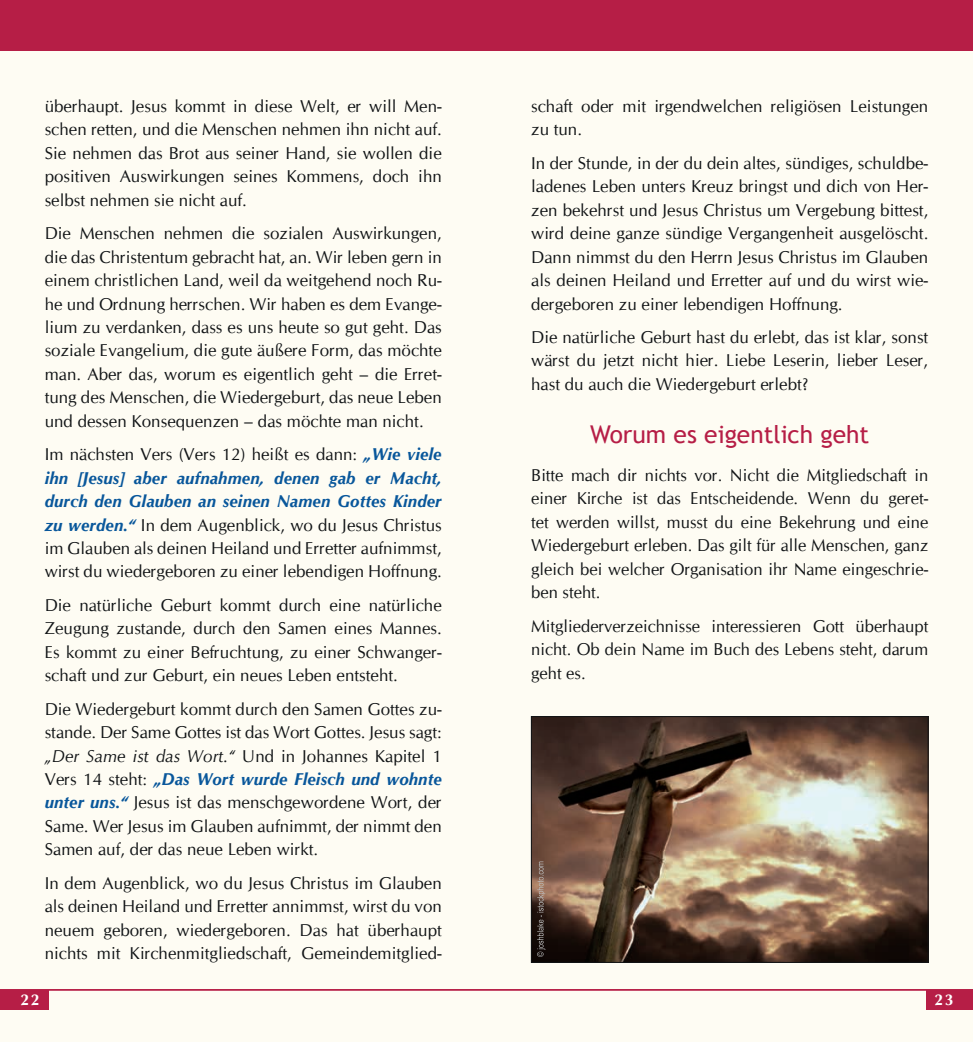
<style>
.page{position:relative;width:973px;height:1042px;background:#fff}
.page>*{position:absolute;margin:0;border:0;box-sizing:border-box;transform-origin:0 0}
.Überschrift_1{font:24.5px "Trebuchet MS";color:#b61e46}
.t1{font:17.15px/23.4px "Cg Omega";color:#111416;text-align:justify}
.t2{font:700 15.75px "Cg Omega";color:#fff}
.s1{font-weight:700;font-style:italic;color:#09579b}
.s2{font-style:italic}
</style>
<div class="page">
<div style="left:0;top:7px;width:972px;height:1035px;background:#fefcf3"></div>
<div style="left:0;top:0;width:972px;height:51px;background:#b61e46"></div>
<hr style="left:0;top:989px;width:972px;height:2px;background:#b61e46">
<div style="left:0;top:990px;width:49px;height:20px;background:#b61e46"></div>
<div style="left:926px;top:990px;width:46px;height:19px;background:#b61e46"></div>
<img style="left:533px;top:718px;width:393px;height:242px">
<div style="left:531px;top:716px;width:397px;height:246px;border:1px solid #111416"></div>
<svg style="left:537px;top:861px;width:8px;height:96px"></svg>
<p class="t1" style="left:45px;top:95px;width:398px">überhaupt. Jesus kommt in diese Welt, er will Men&shy;schen retten, und die Menschen nehmen ihn nicht auf.<br>Sie nehmen das Brot aus seiner Hand, sie wollen die positiven Auswirkungen seines Kommens, doch ihn selbst nehmen sie nicht auf.</p>
<p class="t1" style="left:45px;top:222px;width:398px">Die Menschen nehmen die sozialen Auswirkungen, die das Christentum gebracht hat, an. Wir leben gern in einem christlichen Land, weil da weitgehend noch Ru&shy;he und Ordnung herrschen. Wir haben es dem Evange&shy;lium zu verdanken, dass es uns heute so gut geht. Das soziale Evangelium, die gute äußere Form, das möchte man. Aber das, worum es eigentlich geht – die Erret&shy;tung des Menschen, die Wiedergeburt, das neue Leben und dessen Konsequenzen – das möchte man nicht.</p>
<p class="t1" style="left:45px;top:443px;width:398px">Im nächsten Vers (Vers 12) heißt es dann: <span class="s1">„Wie viele ihn [Jesus] aber aufnahmen, denen gab er Macht, durch den Glauben an seinen Namen Gottes Kinder zu werden.“</span> In dem Augenblick, wo du Jesus Christus im Glauben als deinen Heiland und Erretter aufnimmst, wirst du wiedergeboren zu einer lebendigen Hoffnung.</p>
<p class="t1" style="left:45px;top:593px;width:398px">Die natürliche Geburt kommt durch eine natürliche Zeugung zustande, durch den Samen eines Mannes.<br>Es kommt zu einer Befruchtung, zu einer Schwanger&shy;schaft und zur Geburt, ein neues Leben entsteht.</p>
<p class="t1" style="left:45px;top:697px;width:398px">Die Wiedergeburt kommt durch den Samen Gottes zu&shy;stande. Der Same Gottes ist das Wort Gottes. Jesus sagt: <span class="s2">„Der Same ist das Wort.“</span> Und in Johannes Kapitel 1<br>Vers 14 steht: <span class="s1">„Das Wort wurde Fleisch und wohnte unter uns.“</span> Jesus ist das menschgewordene Wort, der Same. Wer Jesus im Glauben aufnimmt, der nimmt den Samen auf, der das neue Leben wirkt.</p>
<p class="t1" style="left:45px;top:871px;width:398px">In dem Augenblick, wo du Jesus Christus im Glauben als deinen Heiland und Erretter annimmst, wirst du von neuem geboren, wiedergeboren. Das hat überhaupt nichts mit Kirchenmitgliedschaft, Gemeindemitglied-</p>
<p class="t1" style="left:531px;top:95px;width:398px">schaft oder mit irgendwelchen religiösen Leistungen zu tun.</p>
<p class="t1" style="left:531px;top:151px;width:398px">In der Stunde, in der du dein altes, sündiges, schuldbe&shy;ladenes Leben unters Kreuz bringst und dich von Her&shy;zen bekehrst und Jesus Christus um Vergebung bittest, wird deine ganze sündige Vergangenheit ausgelöscht.<br>Dann nimmst du den Herrn Jesus Christus im Glauben als deinen Heiland und Erretter auf und du wirst wie&shy;dergeboren zu einer lebendigen Hoffnung.</p>
<p class="t1" style="left:531px;top:326px;width:398px">Die natürliche Geburt hast du erlebt, das ist klar, sonst wärst du jetzt nicht hier. Liebe Leserin, lieber Leser, hast du auch die Wiedergeburt erlebt?</p>
<p class="Überschrift_1" style="left:590px;top:418px;width:281px">Worum es eigentlich geht</p>
<p class="t1" style="left:531px;top:464px;width:398px">Bitte mach dir nichts vor. Nicht die Mitgliedschaft in einer Kirche ist das Entscheidende. Wenn du geret&shy;tet werden willst, musst du eine Bekehrung und eine Wiedergeburt erleben. Das gilt für alle Menschen, ganz gleich bei welcher Organisation ihr Name eingeschrie&shy;ben steht.</p>
<p class="t1" style="left:531px;top:614px;width:398px">Mitgliederverzeichnisse interessieren Gott überhaupt nicht. Ob dein Name im Buch des Lebens steht, darum geht es.</p>
<p class="t2" style="left:20px;top:990px;width:20px">22</p>
<p class="t2" style="left:934px;top:990px;width:21px">23</p>
</div>
